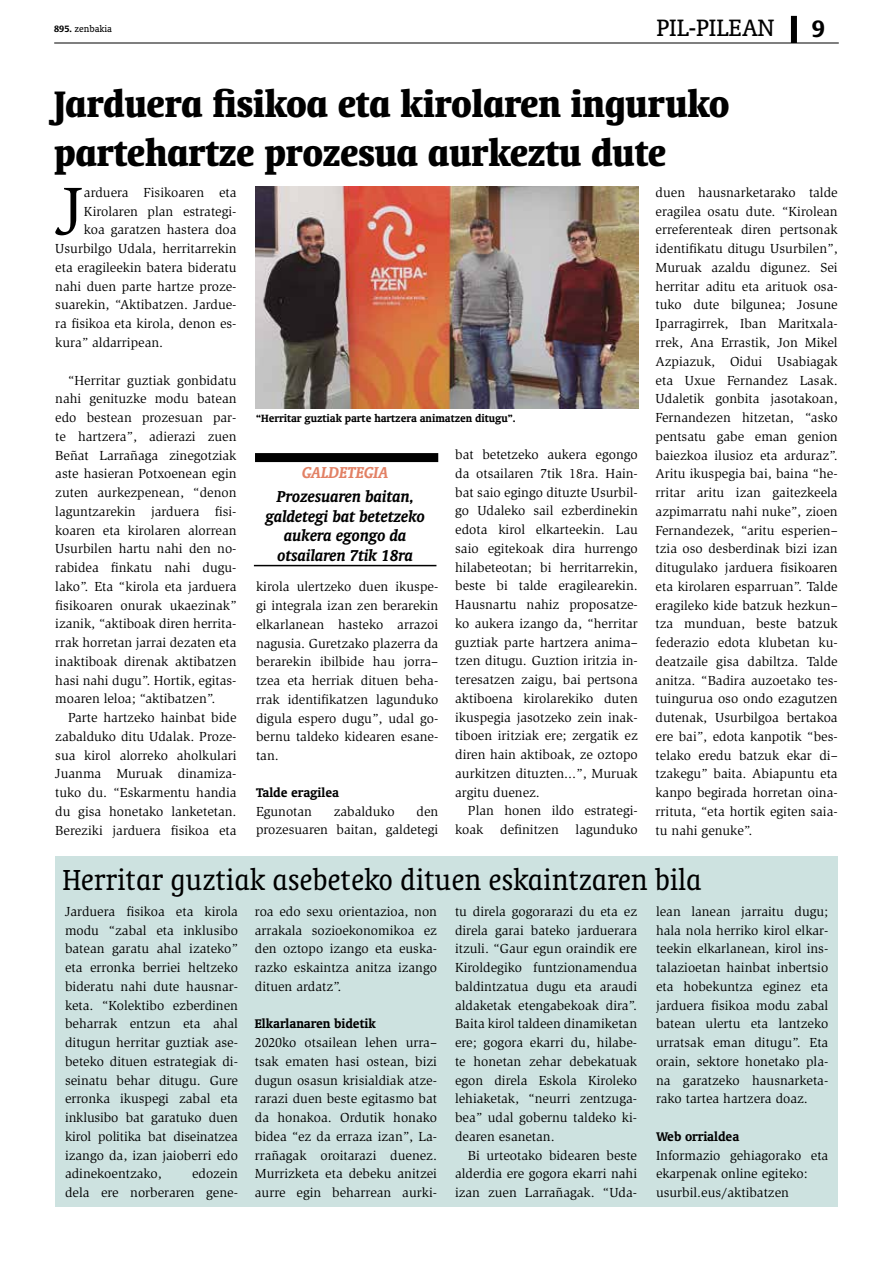
<style>
.page{position:relative;width:893px;height:1263px;background:#fff}
.page>*{position:absolute;margin:0;border:0;box-sizing:border-box;transform-origin:0 0}
.t1{font:69.45px "Slimbach";color:#000}
.t2{font:700 condensed 42px/49.5px "Oranda BT";color:#000}
.t3{font:condensed 33px "Oranda BT";letter-spacing:.01em;color:#000}
.t4{font:27px "Oranda BT";color:#000}
.t5{font:700 27px "Oranda BT";color:#000}
.t6{font:italic 700 18px/19.5px "Oranda BT";color:#000;text-align:center}
.t7{font:italic 700 18px "Oranda BT";letter-spacing:-.01em;color:#e28165}
.t8{font:700 14.25px "Oranda BT";color:#000}
.t9{font:13.5px/18.8px "Slimbach";color:#000;text-align:justify}
.t10{font:700 12px "Oranda BT";color:#000}
.t11{font:10.5px "Oranda BT";color:#000}
.s1{font-weight:700}
</style>
<div class="page">
<hr style="left:54px;top:43px;width:785px;height:1px;background:#000">
<div style="left:791px;top:16px;width:6px;height:27px;background:#000"></div>
<img style="left:256px;top:187px;width:382px;height:221px">
<div style="left:255px;top:453px;width:183px;height:9px;background:#000"></div>
<hr style="left:254px;top:565px;width:182px;height:1px;background:#000">
<div style="left:55px;top:857px;width:783px;height:350px;background:#cde2e0"></div>
<p class="t11" style="left:54px;top:23px;width:59px"><span class="s1">895.</span> zenbakia</p>
<h3 class="t4" style="left:656px;top:12px;width:119px">PIL-PILEAN</h3>
<h3 class="t5" style="left:812px;top:13px;width:15px">9</h3>
<h2 class="t2" style="left:54px;top:78px;width:677px">Jarduera fisikoa eta kirolaren inguruko partehartze prozesua aurkeztu dute</h2>
<h1 class="t1" style="left:56px;top:172px;width:30px">J</h1>
<p class="t9" style="left:84px;top:183px;width:154px">arduera Fisikoaren eta</p>
<p class="t9" style="left:656px;top:183px;width:184px">duen hausnarketarako talde eragilea osatu dute. “Kirolean erreferenteak diren pertsonak identifikatu ditugu Usurbilen”, Muruak azaldu digunez. Sei herritar aditu eta arituok osa&shy;tuko dute bilgunea; Josune Iparragirrek, Iban Maritxala&shy;rrek, Ana Errastik, Jon Mikel Azpiazuk, Oidui Usabiagak eta Uxue Fernandez Lasak.<br>Udaletik gonbita jasotakoan, Fernandezen hitzetan, “asko pentsatu gabe eman genion baiezkoa ilusioz eta arduraz”.<br>Aritu ikuspegia bai, baina “he&shy;rritar aritu izan gaitezkeela azpimarratu nahi nuke”, zioen Fernandezek, “aritu esperien– tzia oso desberdinak bizi izan ditugulako jarduera fisikoaren eta kirolaren esparruan”. Talde eragileko kide batzuk hezkun– tza munduan, beste batzuk federazio edota klubetan ku&shy;deatzaile gisa dabiltza. Talde anitza. “Badira auzoetako tes&shy;tuingurua oso ondo ezagutzen dutenak, Usurbilgoa bertakoa ere bai”, edota kanpotik “bes&shy;telako eredu batzuk ekar di– tzakegu” baita. Abiapuntu eta kanpo begirada horretan oina&shy;rrituta, “eta hortik egiten saia&shy;tu nahi genuke”.</p>
<p class="t9" style="left:84px;top:202px;width:154px">Kirolaren plan estrategi-</p>
<p class="t9" style="left:84px;top:221px;width:154px">koa garatzen hastera doa</p>
<p class="t9" style="left:55px;top:239px;width:183px">Usurbilgo Udala, herritarrekin</p>
<p class="t9" style="left:55px;top:258px;width:183px">eta eragileekin batera bideratu</p>
<p class="t9" style="left:55px;top:277px;width:183px">nahi duen parte hartze proze-</p>
<p class="t9" style="left:55px;top:296px;width:183px">suarekin, “Aktibatzen. Jardue-</p>
<p class="t9" style="left:55px;top:314px;width:183px">ra fisikoa eta kirola, denon es-</p>
<p class="t9" style="left:55px;top:333px;width:109px">kura” aldarripean.</p>
<p class="t9" style="left:55px;top:371px;width:183px;text-indent:13px">“Herritar guztiak gonbidatu nahi genituzke modu batean edo bestean prozesuan par&shy;te hartzera”, adierazi zuen Beñat Larrañaga zinegotziak aste hasieran Potxoenean egin zuten aurkezpenean, “denon laguntzarekin jarduera fisi&shy;koaren eta kirolaren alorrean Usurbilen hartu nahi den no&shy;rabidea finkatu nahi dugu&shy;lako”. Eta “kirola eta jarduera fisikoaren onurak ukaezinak” izanik, “aktiboak diren herrita&shy;rrak horretan jarrai dezaten eta inaktiboak direnak aktibatzen hasi nahi dugu”. Hortik, egitas&shy;moaren leloa; “aktibatzen”.</p>
<p class="t9" style="left:55px;top:708px;width:183px;text-indent:13px">Parte hartzeko hainbat bide zabalduko ditu Udalak. Proze&shy;sua kirol alorreko aholkulari Juanma Muruak dinamiza&shy;tuko du. “Eskarmentu handia du gisa honetako lanketetan.<br>Bereziki jarduera fisikoa eta</p>
<p class="t10" style="left:256px;top:411px;width:261px">“Herritar guztiak parte hartzera animatzen ditugu”.</p>
<p class="t9" style="left:455px;top:445px;width:184px">bat betetzeko aukera egongo da otsailaren 7tik 18ra. Hain&shy;bat saio egingo dituzte Usurbil&shy;go Udaleko sail ezberdinekin edota kirol elkarteekin. Lau saio egitekoak dira hurrengo hilabeteotan; bi herritarrekin, beste bi talde eragilearekin.<br>Hausnartu nahiz proposatze&shy;ko aukera izango da, “herritar guztiak parte hartzera anima– tzen ditugu. Guztion iritzia in&shy;teresatzen zaigu, bai pertsona aktiboena kirolarekiko duten ikuspegia jasotzeko zein inak&shy;tiboen iritziak ere; zergatik ez diren hain aktiboak, ze oztopo aurkitzen dituzten...”, Muruak argitu duenez.</p>
<p class="t9" style="left:455px;top:802px;width:184px;text-align:right">Plan honen ildo estrategi&shy;koak definitzen lagunduko</p>
<h3 class="t7" style="left:302px;top:462px;width:88px">GALDETEGIA</h3>
<h3 class="t6" style="left:266px;top:486px;width:161px">Prozesuaren baitan, galdetegi bat betetzeko aukera egongo da otsailaren 7tik 18ra</h3>
<p class="t9" style="left:256px;top:578px;width:184px">kirola ulertzeko duen ikuspe&shy;gi integrala izan zen berarekin elkarlanean hasteko arrazoi nagusia. Guretzako plazerra da berarekin ibilbide hau jorra– tzea eta herriak dituen beha&shy;rrak identifikatzen lagunduko digula espero dugu”, udal go&shy;bernu taldeko kidearen esane&shy;tan.</p>
<p class="t8" style="left:256px;top:784px;width:85px">Talde eragilea</p>
<p class="t9" style="left:256px;top:802px;width:57px">Egunotan</p>
<p class="t9" style="left:334px;top:802px;width:62px">zabalduko</p>
<p class="t9" style="left:256px;top:802px;width:184px;text-align:right">den<br>prozesuaren baitan, galdetegi</p>
<h3 class="t3" style="left:63px;top:861px;width:640px">Herritar guztiak asebeteko dituen eskaintzaren bila</h3>
<p class="t9" style="left:65px;top:902px;width:174px">Jarduera fisikoa eta kirola modu “zabal eta inklusibo batean garatu ahal izateko” eta erronka berriei heltzeko bideratu nahi dute hausnar&shy;keta. “Kolektibo ezberdinen beharrak entzun eta ahal ditugun herritar guztiak ase&shy;beteko dituen estrategiak di&shy;seinatu behar ditugu. Gure erronka ikuspegi zabal eta inklusibo bat garatuko duen kirol politika bat diseinatzea izango da, izan jaioberri edo adinekoentzako,</p>
<p class="t9" style="left:455px;top:902px;width:184px">tu direla gogorarazi du eta ez direla garai bateko jarduerara itzuli. “Gaur egun oraindik ere Kiroldegiko funtzionamendua baldintzatua dugu eta araudi aldaketak etengabekoak dira”.<br>Baita kirol taldeen dinamiketan ere; gogora ekarri du, hilabe&shy;te honetan zehar debekatuak egon direla Eskola Kiroleko lehiaketak, “neurri zentzuga&shy;bea” udal gobernu taldeko ki&shy;dearen esanetan.</p>
<p class="t9" style="left:455px;top:1146px;width:184px;text-indent:13px">Bi urteotako bidearen beste alderdia ere gogora ekarri nahi izan zuen Larrañagak. “Uda-</p>
<p class="t9" style="left:255px;top:902px;width:184px">roa edo sexu orientazioa, non arrakala sozioekonomikoa ez den oztopo izango eta euska&shy;razko eskaintza anitza izango dituen ardatz”.</p>
<p class="t8" style="left:255px;top:1015px;width:122px">Elkarlanaren bidetik</p>
<p class="t9" style="left:255px;top:1033px;width:184px">2020ko otsailean lehen urra– tsak ematen hasi ostean, bizi dugun osasun krisialdiak atze&shy;rarazi duen beste egitasmo bat da honakoa. Ordutik honako bidea “ez da erraza izan”, La&shy;rrañagak oroitarazi duenez.<br>Murrizketa eta debeku anitzei aurre egin beharrean aurki-</p>
<p class="t9" style="left:656px;top:902px;width:174px">lean lanean jarraitu dugu; hala nola herriko kirol elkar&shy;teekin elkarlanean, kirol ins&shy;talazioetan hainbat inbertsio eta hobekuntza eginez eta jarduera fisikoa modu zabal batean ulertu eta lantzeko urratsak eman ditugu”. Eta orain, sektore honetako pla&shy;na garatzeko hausnarketa&shy;rako tartea hartzera doaz.</p>
<p class="t8" style="left:656px;top:1128px;width:85px">Web orrialdea</p>
<p class="t9" style="left:656px;top:1146px;width:174px;text-align:left">Informazio gehiagorako eta ekarpenak online egiteko: usurbil.eus/aktibatzen</p>
<p class="t9" style="left:65px;top:1165px;width:174px;text-align:right">edozein<br>dela ere norberaren gene-</p>
</div>
